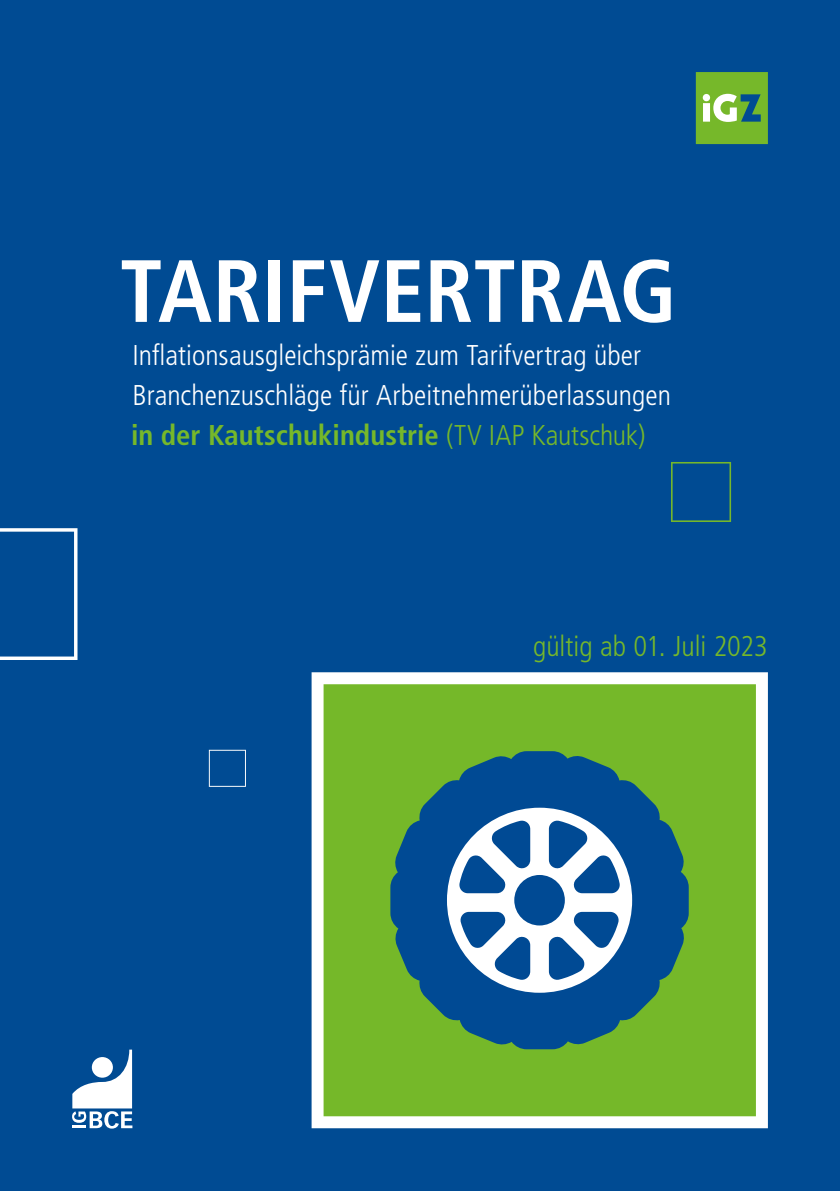
<style>
.page{position:relative;width:840px;height:1191px;background:#fff}
.page>*{position:absolute;margin:0;border:0;box-sizing:border-box;transform-origin:0 0}
.t1{font:700 condensed 88.2px "Frutiger LT Pro";color:#fff}
.t2{font:300 condensed 28.6px/40px "Frutiger LT Pro";color:#fff}
.t3{font:700 condensed 28.6px "Frutiger LT Pro";color:#76b82a}
.Fließtext_8_pt{font:300 condensed 28.6px "Frutiger LT Pro";color:#76b82a}
.s1{font-weight:300}
</style>
<div class="page">
<div style="left:0;top:0;width:839px;height:1191px;background:#004b93"></div>
<svg style="left:695px;top:72px;width:72px;height:72px;background:#7bb74a"></svg>
<svg style="left:0;top:528px;width:77px;height:132px"></svg>
<svg style="left:671px;top:462px;width:59px;height:60px"></svg>
<svg style="left:209px;top:750px;width:37px;height:37px"></svg>
<svg style="left:72px;top:1049px;width:60px;height:79px"></svg>
<svg style="left:311px;top:672px;width:456px;height:456px;fill:#75b829"></svg>
<p class="t1" style="left:120px;top:239px;width:558px">TARIFVERTRAG</p>
<p class="t2" style="left:132px;top:335px;width:539px">Inflationsausgleichsprämie zum Tarifvertrag über<br>Branchenzuschläge für Arbeitnehmerüberlassungen</p>
<p class="t3" style="left:131px;top:418px;width:515px">in der Kautschukindustrie <span class="s1">(TV IAP Kautschuk)</span></p>
<p class="Fließtext_8_pt" style="left:533px;top:629px;width:236px">gültig ab 01. Juli 2023</p>
</div>
